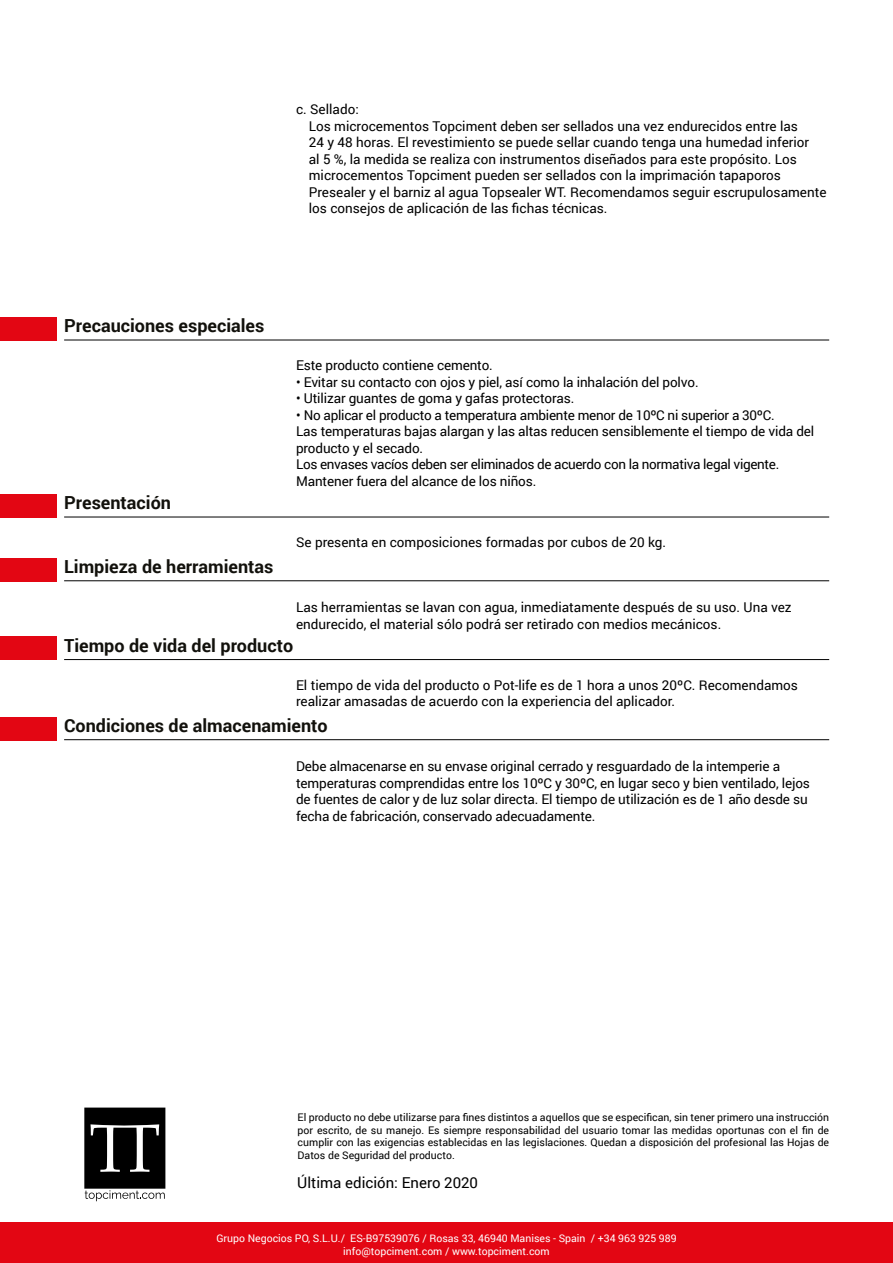
<style>
.page{position:relative;width:893px;height:1263px;background:#fff}
.page>*{position:absolute;margin:0;border:0;box-sizing:border-box;transform-origin:0 0}
.t1{font:700 18px "Roboto";color:#12110c}
.t2{font:15px "Roboto";color:#000}
.t3{font:13.5px/16.5px "Roboto";letter-spacing:-.01em;color:#000}
.t4{font:10.5px/12.6px "Roboto";color:#000;text-align:justify}
.t5{font:10.5px "Roboto";color:#fff}
</style>
<div class="page">
<div style="left:0;top:1222px;width:893px;height:41px;background:#e30613"></div>
<div style="left:0;top:317px;width:56px;height:23px;background:#e30613"></div>
<div style="left:0;top:495px;width:56px;height:23px;background:#e30613"></div>
<div style="left:0;top:558px;width:56px;height:23px;background:#e30613"></div>
<div style="left:0;top:637px;width:56px;height:23px;background:#e30613"></div>
<div style="left:0;top:717px;width:56px;height:23px;background:#e30613"></div>
<svg style="left:84px;top:1107px;width:81px;height:94px"></svg>
<hr style="left:64px;top:340px;width:765px;height:1px;background:#000">
<hr style="left:64px;top:517px;width:765px;height:1px;background:#000">
<hr style="left:64px;top:580px;width:765px;height:1px;background:#000">
<hr style="left:64px;top:659px;width:765px;height:1px;background:#000">
<hr style="left:64px;top:739px;width:765px;height:1px;background:#000">
<p class="t3" style="left:309px;top:100px;width:519px;text-indent:-13px">c. Sellado:<br>Los microcementos Topciment deben ser sellados una vez endurecidos entre las<br>24 y 48 horas. El revestimiento se puede sellar cuando tenga una humedad inferior<br>al 5 %, la medida se realiza con instrumentos diseñados para este propósito. Los microcementos Topciment pueden ser sellados con la imprimación tapaporos Presealer y el barniz al agua Topsealer WT. Recomendamos seguir escrupulosamente los consejos de aplicación de las fichas técnicas.</p>
<h1 class="t1" style="left:64px;top:313px;width:202px">Precauciones especiales</h1>
<h1 class="t1" style="left:64px;top:490px;width:108px">Presentación</h1>
<h1 class="t1" style="left:64px;top:554px;width:211px">Limpieza de herramientas</h1>
<p class="t3" style="left:296px;top:357px;width:198px">Este producto contiene cemento.</p>
<p class="t3" style="left:296px;top:373px;width:404px">• Evitar su contacto con ojos y piel, así como la inhalación del polvo.</p>
<p class="t3" style="left:296px;top:390px;width:280px">• Utilizar guantes de goma y gafas protectoras.</p>
<p class="t3" style="left:296px;top:406px;width:520px">• No aplicar el producto a temperatura ambiente menor de 10ºC ni superior a 30ºC.<br>Las temperaturas bajas alargan y las altas reducen sensiblemente el tiempo de vida del producto y el secado.<br>Los envases vacíos deben ser eliminados de acuerdo con la normativa legal vigente.<br>Mantener fuera del alcance de los niños.</p>
<p class="t3" style="left:296px;top:534px;width:372px">Se presenta en composiciones formadas por cubos de 20 kg.</p>
<p class="t3" style="left:296px;top:598px;width:497px">Las herramientas se lavan con agua, inmediatamente después de su uso. Una vez endurecido, el material sólo podrá ser retirado con medios mecánicos.</p>
<h1 class="t1" style="left:64px;top:633px;width:231px">Tiempo de vida del producto</h1>
<p class="t3" style="left:296px;top:676px;width:503px">El tiempo de vida del producto o Pot-life es de 1 hora a unos 20ºC. Recomendamos realizar amasadas de acuerdo con la experiencia del aplicador.</p>
<h1 class="t1" style="left:64px;top:713px;width:265px">Condiciones de almacenamiento</h1>
<p class="t3" style="left:296px;top:757px;width:515px">Debe almacenarse en su envase original cerrado y resguardado de la intemperie a temperaturas comprendidas entre los 10ºC y 30ºC, en lugar seco y bien ventilado, lejos de fuentes de calor y de luz solar directa. El tiempo de utilización es de 1 año desde su fecha de fabricación, conservado adecuadamente.</p>
<p class="t4" style="left:298px;top:1111px;width:533px">El producto no debe utilizarse para fines distintos a aquellos que se especifican, sin tener primero una instrucción por escrito, de su manejo. Es siempre responsabilidad del usuario tomar las medidas oportunas con el fin de cumplir con las exigencias establecidas en las legislaciones. Quedan a disposición del profesional las Hojas de Datos de Seguridad del producto.</p>
<p class="t2" style="left:297px;top:1172px;width:182px">Última edición: Enero 2020</p>
<p class="t5" style="left:216px;top:1231px;width:462px">Grupo Negocios PO, S.L.U./ ES-B97539076 / Rosas 33, 46940 Manises - Spain / +34 963 925 989</p>
<p class="t5" style="left:343px;top:1244px;width:208px">info@topciment.com / www.topciment.com</p>
</div>
